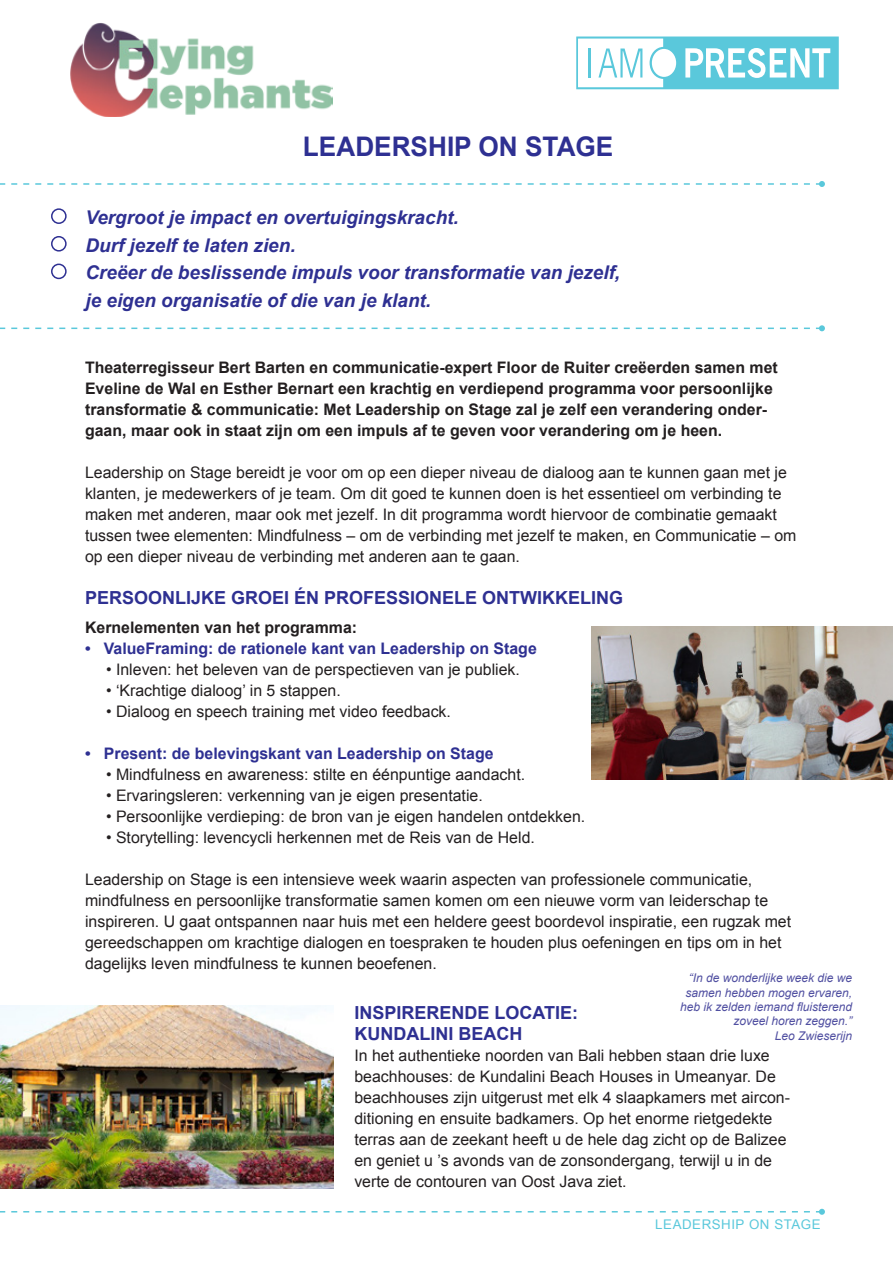
<style>
.page{position:relative;width:893px;height:1263px;background:#fff}
.page>*{position:absolute;margin:0;border:0;box-sizing:border-box;transform-origin:0 0}
.kop{font:700 27px "Arial";color:#2e3092}
.tussenkop{font:italic 700 18.9px "Arial";color:#2e3092}
.kop-2{font:700 18px "Arial";color:#2e3092}
.plat{font:15.9px/21px "Arial";color:#231f20}
.intro{font:700 15.9px/21px "Arial";color:#231f20}
.tussenkop-2{font:700 15.9px "Arial";color:#2e3092}
.plat-2{font:13.35px "Arial";letter-spacing:.04em;color:#5ac8db}
.quotes{font:italic 12px/14.4px "Arial";color:#504fa1;text-align:right}
</style>
<div class="page">
<img style="left:0;top:1006px;width:333px;height:182px">
<svg style="left:0;top:181px;width:825px;height:6px"></svg>
<svg style="left:0;top:325px;width:825px;height:6px"></svg>
<svg style="left:576px;top:37px;width:263px;height:52px"></svg>
<img style="left:591px;top:627px;width:302px;height:153px">
<svg style="left:0;top:1209px;width:825px;height:6px"></svg>
<div style="left:51px;top:208px;width:16px;height:16px;border:2px solid #2e3092;border-radius:50%"></div>
<div style="left:51px;top:236px;width:16px;height:16px;border:2px solid #2e3092;border-radius:50%"></div>
<div style="left:51px;top:264px;width:16px;height:15px;border:2px solid #2e3092;border-radius:50%"></div>
<img style="left:70px;top:23px;width:263px;height:94px">
<p class="kop" style="left:303px;top:128px;width:312px">LEADERSHIP ON STAGE</p>
<p class="tussenkop" style="left:86px;top:205px;width:375px">Vergroot je impact en overtuigingskracht.</p>
<p class="tussenkop" style="left:86px;top:233px;width:212px">Durf jezelf te laten zien.</p>
<p class="tussenkop" style="left:86px;top:260px;width:536px">Creëer de beslissende impuls voor transformatie van jezelf,</p>
<p class="tussenkop" style="left:86px;top:288px;width:347px">je eigen organisatie of die van je klant.</p>
<p class="intro" style="left:85px;top:357px;width:694px">Theaterregisseur Bert Barten en communicatie-expert Floor de Ruiter creëerden samen met Eveline de Wal en Esther Bernart een krachtig en verdiepend programma voor persoonlijke transformatie &amp; communicatie: Met Leadership on Stage zal je zelf een verandering onder&shy;gaan, maar ook in staat zijn om een impuls af te geven voor verandering om je heen.</p>
<p class="plat" style="left:85px;top:462px;width:713px">Leadership on Stage bereidt je voor om op een dieper niveau de dialoog aan te kunnen gaan met je klanten, je medewerkers of je team. Om dit goed te kunnen doen is het essentieel om verbinding te maken met anderen, maar ook met jezelf. In dit programma wordt hiervoor de combinatie gemaakt tussen twee elementen: Mindfulness – om de verbinding met jezelf te maken, en Communicatie – om op een dieper niveau de verbinding met anderen aan te gaan.</p>
<p class="kop-2" style="left:85px;top:586px;width:540px">PERSOONLIJKE GROEI ÉN PROFESSIONELE ONTWIKKELING</p>
<p class="intro" style="left:85px;top:618px;width:274px">Kernelementen van het programma:</p>
<p class="tussenkop-2" style="left:85px;top:638px;width:453px">• ValueFraming: de rationele kant van Leadership on Stage</p>
<p class="plat" style="left:106px;top:659px;width:415px">• Inleven: het beleven van de perspectieven van je publiek.</p>
<p class="plat" style="left:106px;top:680px;width:236px">• ‘Krachtige dialoog’ in 5 stappen.</p>
<p class="plat" style="left:106px;top:701px;width:346px">• Dialoog en speech training met video feedback.</p>
<p class="tussenkop-2" style="left:85px;top:743px;width:410px">• Present: de belevingskant van Leadership on Stage</p>
<p class="plat" style="left:106px;top:764px;width:421px">• Mindfulness en awareness: stilte en éénpuntige aandacht.</p>
<p class="plat" style="left:106px;top:785px;width:378px">• Ervaringsleren: verkenning van je eigen presentatie.</p>
<p class="plat" style="left:106px;top:806px;width:481px">• Persoonlijke verdieping: de bron van je eigen handelen ontdekken.</p>
<p class="plat" style="left:106px;top:827px;width:430px">• Storytelling: levencycli herkennen met de Reis van de Held.</p>
<p class="plat" style="left:85px;top:869px;width:708px">Leadership on Stage is een intensieve week waarin aspecten van professionele communicatie, mindfulness en persoonlijke transformatie samen komen om een nieuwe vorm van leiderschap te inspireren. U gaat ontspannen naar huis met een heldere geest boordevol inspiratie, een rugzak met gereedschappen om krachtige dialogen en toespraken te houden plus oefeningen en tips om in het dagelijks leven mindfulness te kunnen beoefenen.</p>
<p class="quotes" style="left:680px;top:971px;width:174px">“In de wonderlijke week die we samen hebben mogen ervaren, heb ik zelden iemand fluisterend zoveel horen zeggen.”</p>
<p class="quotes" style="left:775px;top:1028px;width:79px">Leo Zwieserijn</p>
<p class="kop-2" style="left:354px;top:1001px;width:225px">INSPIRERENDE LOCATIE:</p>
<p class="kop-2" style="left:354px;top:1022px;width:169px">KUNDALINI BEACH</p>
<p class="plat" style="left:354px;top:1045px;width:437px">In het authentieke noorden van Bali hebben staan drie luxe beachhouses: de Kundalini Beach Houses in Umeanyar. De beachhouses zijn uitgerust met elk 4 slaapkamers met aircon&shy;ditioning en ensuite badkamers. Op het enorme rietgedekte terras aan de zeekant heeft u de hele dag zicht op de Balizee en geniet u ’s avonds van de zonsondergang, terwijl u in de verte de contouren van Oost Java ziet.</p>
<p class="plat-2" style="left:655px;top:1216px;width:167px">LEADERSHIP ON STAGE</p>
</div>
